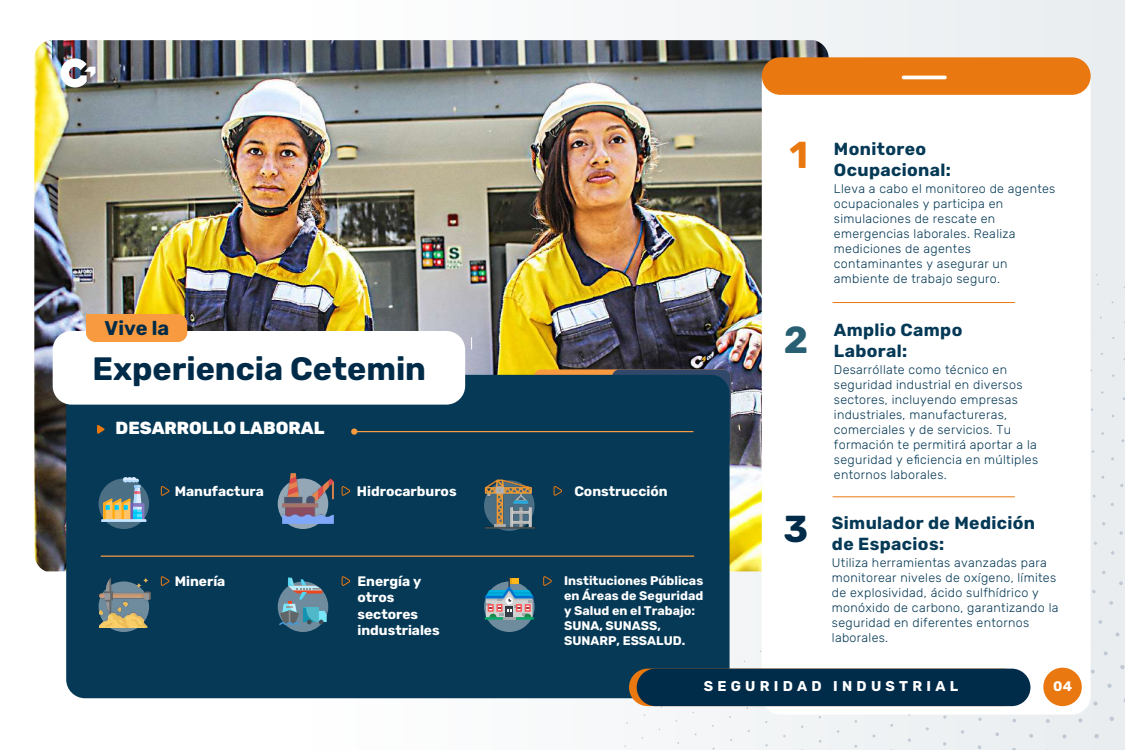
<style>
.page{position:relative;width:1125px;height:750px;background:#fff}
.page>*{position:absolute;margin:0;border:0;box-sizing:border-box;transform-origin:0 0}
.t1{font:700 37.5px "Rubik";color:#ea7810}
.t2{font:700 37.5px "Rubik";color:#285f72}
.t3{font:700 37.5px "Rubik";color:#002b49}
.t4{font:700 32.38px "Rubik";color:#002b49}
.t5{font:700 19.94px "Rubik";color:#002b49}
.t6{font:700 17.5px/21px "Rubik";letter-spacing:.02em;color:#053956}
.t7{font:800 17.5px "Rubik";color:#fff}
.t8{font:700 14.19px "Rubik";letter-spacing:.3em;color:#fff}
.t9{font:700 13.75px/16.5px "Rubik";color:#fff}
.t10{font:300 12.5px/15px "Rubik";letter-spacing:.025em;color:#053956}
.t11{font:700 12.5px/15px "Rubik";color:#fff}
</style>
<div class="page">
<div style="left:0;top:0;width:1125px;height:750px;background:linear-gradient(to right,#fff,#eaeef0)"></div>
<img style="left:34px;top:40px;width:795px;height:531px">
<svg style="left:534px;top:369px;width:197px;height:79px"></svg>
<div style="left:66px;top:375px;width:664px;height:323px;background:#053956;border-radius:19px"></div>
<div style="left:762px;top:62px;width:329px;height:653px;background:#fff;border-radius:19px"></div>
<div style="left:762px;top:57px;width:329px;height:38px;background:#ea7810;border-radius:19px"></div>
<svg style="left:60px;top:58px;width:35px;height:30px"></svg>
<div style="left:53px;top:331px;width:412px;height:74px;background:#fff;border-radius:19px"></div>
<svg style="left:97px;top:425px;width:8px;height:9px"></svg>
<hr style="left:101px;top:556px;width:593px;height:1px;background:#f89b40">
<hr style="left:902px;top:76px;width:45px;height:3px;background:#fff;border-radius:2px">
<svg style="left:1110px;top:717px;width:4px;height:4px"></svg>
<svg style="left:1107px;top:684px;width:5px;height:4px"></svg>
<svg style="left:1120px;top:665px;width:5px;height:4px"></svg>
<svg style="left:1104px;top:651px;width:4px;height:4px"></svg>
<svg style="left:1115px;top:633px;width:4px;height:4px"></svg>
<svg style="left:1099px;top:620px;width:3px;height:4px"></svg>
<svg style="left:1109px;top:601px;width:4px;height:4px"></svg>
<svg style="left:1119px;top:581px;width:4px;height:4px"></svg>
<svg style="left:1102px;top:571px;width:4px;height:3px"></svg>
<svg style="left:1111px;top:551px;width:3px;height:4px"></svg>
<svg style="left:1119px;top:531px;width:4px;height:4px"></svg>
<svg style="left:624px;top:284px;width:475px;height:463px;fill:#eff2f3"></svg>
<svg style="left:626px;top:274px;width:471px;height:450px"></svg>
<div style="left:86px;top:314px;width:101px;height:28px;background:#f89b40"></div>
<hr style="left:353px;top:431px;width:340px;height:1px;background:#f89b40">
<div style="left:351px;top:428px;width:6px;height:7px;background:#f89b40;border-radius:50%"></div>
<div style="left:1043px;top:668px;width:39px;height:38px;background:#ea7810;border-radius:50%"></div>
<svg style="left:278px;top:581px;width:50px;height:51px"></svg>
<hr style="left:833px;top:497px;width:182px;height:1px;background:#ea7810">
<hr style="left:833px;top:302px;width:182px;height:1px;background:#ea7810">
<div style="left:484px;top:581px;width:51px;height:51px;background:#6f8b9e;border-radius:50%"></div>
<svg style="left:485px;top:577px;width:49px;height:43px"></svg>
<svg style="left:161px;top:486px;width:9px;height:10px"></svg>
<svg style="left:342px;top:486px;width:8px;height:10px"></svg>
<svg style="left:161px;top:576px;width:9px;height:10px"></svg>
<svg style="left:553px;top:486px;width:9px;height:10px"></svg>
<svg style="left:342px;top:576px;width:8px;height:10px"></svg>
<svg style="left:543px;top:576px;width:9px;height:10px"></svg>
<svg style="left:278px;top:479px;width:50px;height:50px"></svg>
<svg style="left:279px;top:578px;width:48px;height:48px"></svg>
<svg style="left:99px;top:479px;width:50px;height:50px"></svg>
<svg style="left:101px;top:477px;width:45px;height:45px;background:#7f9390"></svg>
<svg style="left:99px;top:581px;width:50px;height:51px"></svg>
<img style="left:282px;top:473px;width:51px;height:51px">
<img style="left:100px;top:578px;width:50px;height:50px">
<img style="left:484px;top:479px;width:52px;height:51px">
<svg style="left:629px;top:669px;width:394px;height:37px"></svg>
<div style="left:637px;top:669px;width:393px;height:37px;background:#002b49;border-radius:19px"></div>
<h3 class="t5" style="left:105px;top:316px;width:66px">Vive la</h3>
<h2 class="t4" style="left:92px;top:350px;width:335px">Experiencia Cetemin</h2>
<h3 class="t7" style="left:116px;top:418px;width:210px">DESARROLLO LABORAL</h3>
<p class="t9" style="left:175px;top:483px;width:91px">Manufactura</p>
<p class="t9" style="left:357px;top:483px;width:101px">Hidrocarburos</p>
<p class="t9" style="left:574px;top:483px;width:95px">Construcción</p>
<p class="t9" style="left:175px;top:573px;width:52px">Minería</p>
<p class="t9" style="left:357px;top:573px;width:84px">Energía y otros sectores industriales</p>
<p class="t11" style="left:564px;top:573px;width:141px">Instituciones Públicas en Áreas de Seguridad y Salud en el Trabajo:<br>SUNA, SUNASS,<br>SUNARP, ESSALUD.</p>
<h1 class="t1" style="left:789px;top:133px;width:20px">1</h1>
<h3 class="t6" style="left:834px;top:138px;width:119px">Monitoreo<br>Ocupacional:</h3>
<p class="t10" style="left:834px;top:181px;width:223px">Lleva a cabo el monitoreo de agentes ocupacionales y participa en simulaciones de rescate en emergencias laborales. Realiza mediciones de agentes contaminantes y asegurar un ambiente de trabajo seguro.</p>
<h1 class="t2" style="left:784px;top:318px;width:26px">2</h1>
<h3 class="t6" style="left:834px;top:320px;width:130px">Amplio Campo<br>Laboral:</h3>
<p class="t10" style="left:834px;top:363px;width:206px">Desarróllate como técnico en seguridad industrial en diversos sectores, incluyendo empresas industriales, manufactureras, comerciales y de servicios. Tu formación te permitirá aportar a la seguridad y eficiencia en múltiples entornos laborales.</p>
<h1 class="t3" style="left:783px;top:507px;width:26px">3</h1>
<h3 class="t6" style="left:832px;top:513px;width:205px">Simulador de Medición de Espacios:</h3>
<p class="t10" style="left:832px;top:555px;width:228px">Utiliza herramientas avanzadas para monitorear niveles de oxígeno, límites de explosividad, ácido sulfhídrico y monóxido de carbono, garantizando la seguridad en diferentes entornos laborales.</p>
<p class="t8" style="left:704px;top:678px;width:256px">SEGURIDAD INDUSTRIAL</p>
<p class="t9" style="left:1053px;top:678px;width:20px">04</p>
</div>
